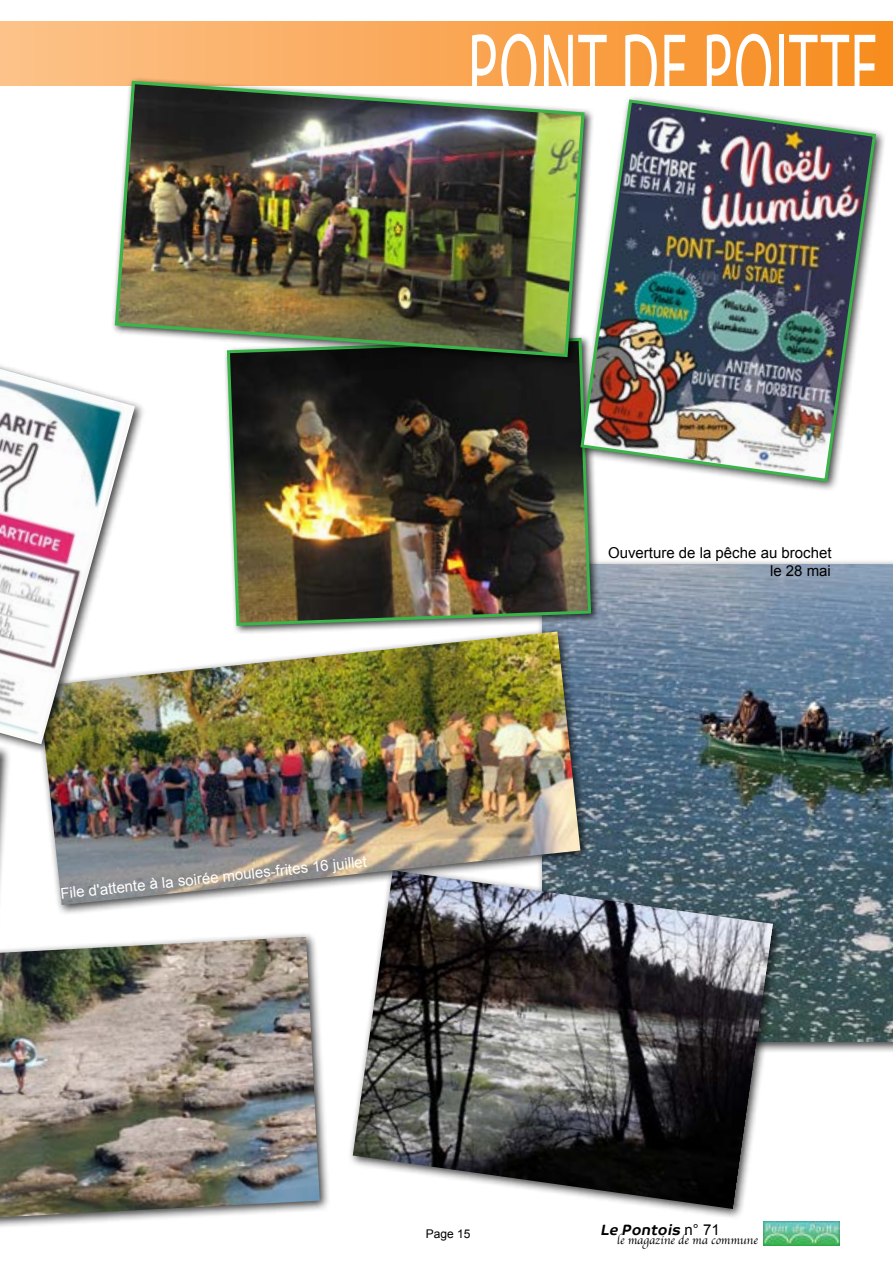
<style>
.page{position:relative;width:893px;height:1263px;background:#fff}
.page>*{position:absolute;margin:0;border:0;box-sizing:border-box;transform-origin:0 0}
.t1{font:99.75px "Myriad Pro";letter-spacing:.02em;color:#fff;scale:.57 1}
.t2{font:15px "Arial";color:#fff}
.t3{font:15px/18px "Arial";color:#000;text-align:right}
.t4{font:italic 700 15px "Co Text";color:#000}
.t5{font:12px "Apple Chancery";color:#000}
.t6{font:12px "Arial";color:#000}
.s1{font-family:"Arial";font-weight:400;font-style:normal}
</style>
<div class="page">
<div style="left:0;top:21px;width:893px;height:64px;background:linear-gradient(to right,#fdc28b,#f78c1e)"></div>
<img style="left:763px;top:1222px;width:77px;height:24px">
<img style="left:592px;top:564px;width:301px;height:478px">
<div style="left:0;top:715px;width:12px;height:281px;background:#000;opacity:.75"></div>
<img style="left:225px;top:367px;width:368px;height:260px">
<div style="left:0;top:932px;width:331px;height:303px;background:#000;opacity:.75"></div>
<img style="left:0;top:937px;width:320px;height:280px">
<div style="left:348px;top:865px;width:436px;height:354px;background:#000;opacity:.75"></div>
<img style="left:353px;top:870px;width:420px;height:339px">
<div style="left:34px;top:626px;width:558px;height:290px;background:#000;opacity:.75"></div>
<img style="left:39px;top:631px;width:541px;height:274px">
<div style="left:0;top:336px;width:146px;height:420px;background:#000;opacity:.75"></div>
<img style="left:0;top:369px;width:135px;height:375px">
<div style="left:111px;top:77px;width:483px;height:290px;background:#000;opacity:.75"></div>
<img style="left:113px;top:79px;width:473px;height:280px">
<div style="left:575px;top:94px;width:312px;height:398px;background:#000;opacity:.75"></div>
<img style="left:579px;top:98px;width:299px;height:386px">
<h1 class="t1" style="left:468px;top:7px;width:722px">PONT DE POITTE</h1>
<p class="t2" style="left:60px;top:884px;width:309px;rotate:-6deg">File d'attente à la soirée moules-frites 16 juillet</p>
<p class="t6" style="left:426px;top:1226px;width:46px">Page 15</p>
<p class="t3" style="left:608px;top:544px;width:225px">Ouverture de la pêche au brochet le 28 mai</p>
<p class="t4" style="left:600px;top:1221px;width:121px">Le Pontois <span class="s1">n ° 7 1</span></p>
<p class="t5" style="left:617px;top:1231px;width:143px">le magazine de ma commune</p>
</div>
